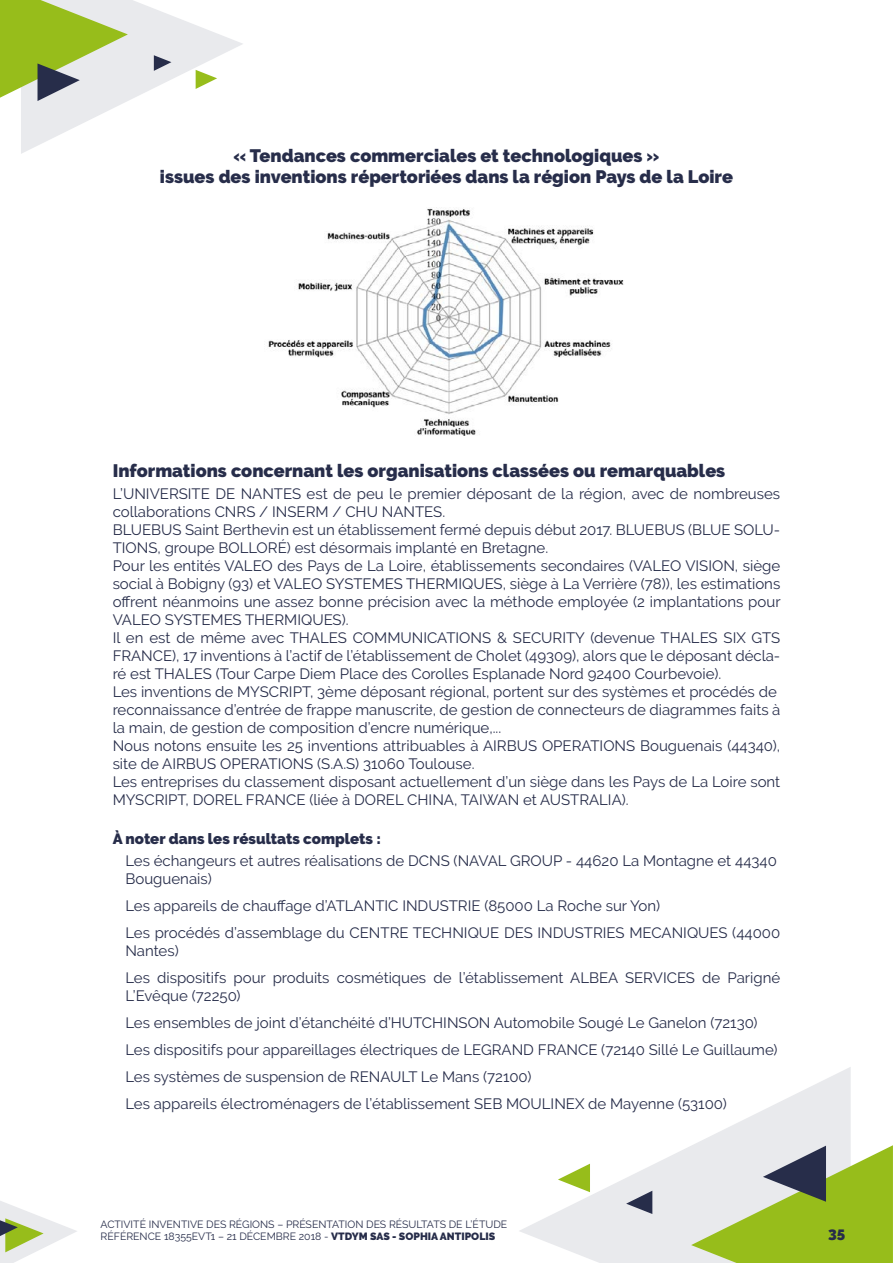
<style>
.page{position:relative;width:893px;height:1263px;background:#fff}
.page>*{position:absolute;margin:0;border:0;box-sizing:border-box;transform-origin:0 0}
.t1{font:900 18px/21.6px "Raleway";color:#272d4a;text-align:center}
.t2{font:15px/18px "Raleway";color:#272d4a}
.t3{font:900 15px "Raleway";color:#272d4a}
.t4{font:10.5px/12.6px "Raleway";color:#272d4a}
.s1{font-weight:900}
</style>
<div class="page">
<svg style="left:520px;top:1067px;width:331px;height:196px"></svg>
<svg style="left:558px;top:1164px;width:32px;height:28px"></svg>
<svg style="left:691px;top:1145px;width:202px;height:118px;background:#aec36e"></svg>
<svg style="left:626px;top:1191px;width:26px;height:23px"></svg>
<svg style="left:0;top:0;width:243px;height:154px"></svg>
<svg style="left:0;top:1201px;width:77px;height:62px"></svg>
<img style="left:268px;top:207px;width:356px;height:228px">
<p class="t1" style="left:160px;top:144px;width:575px">« Tendances commerciales et technologiques »<br>issues des inventions répertoriées dans la région Pays de la Loire</p>
<p class="t1" style="left:113px;top:460px;width:614px">Informations concernant les organisations classées ou remarquables</p>
<p class="t2" style="left:113px;top:484px;width:669px">L’UNIVERSITE DE NANTES est de peu le premier déposant de la région, avec de nombreuses collaborations CNRS / INSERM / CHU NANTES.<br>BLUEBUS Saint Berthevin est un établissement fermé depuis début 2017. BLUEBUS (BLUE SOLU-TIONS, groupe BOLLORÉ) est désormais implanté en Bretagne.<br>Pour les entités VALEO des Pays de La Loire, établissements secondaires (VALEO VISION, siège social à Bobigny (93) et VALEO SYSTEMES THERMIQUES, siège à La Verrière (78)), les estimations offrent néanmoins une assez bonne précision avec la méthode employée (2 implantations pour VALEO SYSTEMES THERMIQUES).<br>Il en est de même avec THALES COMMUNICATIONS &amp; SECURITY (devenue THALES SIX GTS FRANCE), 17 inventions à l’actif de l’établissement de Cholet (49309), alors que le déposant décla&shy;ré est THALES (Tour Carpe Diem Place des Corolles Esplanade Nord 92400 Courbevoie).<br>Les inventions de MYSCRIPT, 3ème déposant régional, portent sur des systèmes et procédés de reconnaissance d’entrée de frappe manuscrite, de gestion de connecteurs de diagrammes faits à la main, de gestion de composition d’encre numérique,...<br>Nous notons ensuite les 25 inventions attribuables à AIRBUS OPERATIONS Bouguenais (44340), site de AIRBUS OPERATIONS (S.A.S) 31060 Toulouse.<br>Les entreprises du classement disposant actuellement d’un siège dans les Pays de La Loire sont MYSCRIPT, DOREL FRANCE (liée à DOREL CHINA, TAIWAN et AUSTRALIA).</p>
<p class="t3" style="left:113px;top:830px;width:270px">À noter dans les résultats complets :</p>
<p class="t2" style="left:125px;top:851px;width:653px">Les échangeurs et autres réalisations de DCNS (NAVAL GROUP - 44620 La Montagne et 44340<br>Bouguenais)</p>
<p class="t2" style="left:125px;top:892px;width:656px;line-height:27px">Les appareils de chauffage d’ATLANTIC INDUSTRIE (85000 La Roche sur Yon)<br>Les procédés d’assemblage du CENTRE TECHNIQUE DES INDUSTRIES MECANIQUES (44000</p>
<p class="t2" style="left:125px;top:937px;width:656px;line-height:27px">Nantes)<br>Les dispositifs pour produits cosmétiques de l’établissement ALBEA SERVICES de Parigné</p>
<p class="t2" style="left:125px;top:982px;width:654px;line-height:27px">L’Evêque (72250)<br>Les ensembles de joint d’étanchéité d’HUTCHINSON Automobile Sougé Le Ganelon (72130)<br>Les dispositifs pour appareillages électriques de LEGRAND FRANCE (72140 Sillé Le Guillaume)<br>Les systèmes de suspension de RENAULT Le Mans (72100)<br>Les appareils électroménagers de l’établissement SEB MOULINEX de Mayenne (53100)</p>
<p class="t4" style="left:101px;top:1218px;width:408px">ACTIVITÉ INVENTIVE DES RÉGIONS – PRÉSENTATION DES RÉSULTATS DE L’ÉTUDE<br>RÉFÉRENCE 18355EVT1 – 21 DÉCEMBRE 2018 - <span class="s1">VTDYM SAS - SOPHIA ANTIPOLIS</span></p>
<p class="t3" style="left:828px;top:1224px;width:19px">35</p>
</div>
